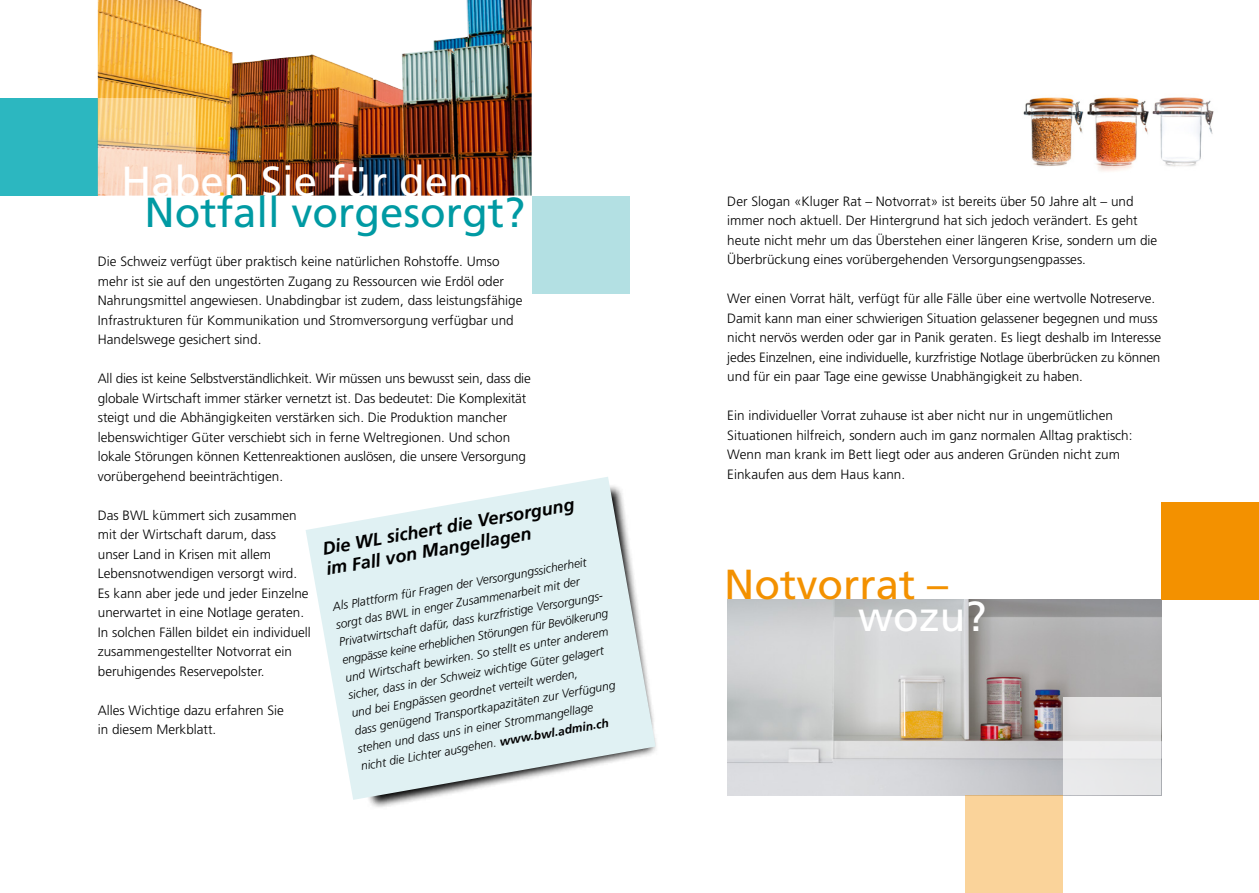
<style>
.page{position:relative;width:1259px;height:893px;background:#fff}
.page>*{position:absolute;margin:0;border:0;box-sizing:border-box;transform-origin:0 0}
.t1{font:42px "Frutiger";color:#fff}
.t2{font:42px "Frutiger";color:#009aa3}
.t3{font:42px "Frutiger";color:#f39100}
.t4{font:italic 700 18px/21px "Frutiger";color:#000}
.t5{font:300 13.5px/19.5px "Frutiger";color:#000}
.t6{font:italic 300 12px/18px "Frutiger";color:#000}
.s1{font-weight:700}
</style>
<div class="page">
<img style="left:727px;top:600px;width:434px;height:195px">
<svg style="left:306px;top:477px;width:349px;height:323px;fill:#e0f1f3"></svg>
<div style="left:531px;top:196px;width:98px;height:97px;background:#b3e0e3"></div>
<div style="left:0;top:98px;width:98px;height:98px;background:#2cb7c0"></div>
<img style="left:98px;top:0;width:433px;height:196px">
<svg style="left:98px;top:98px;width:98px;height:98px;background:#f7d4a6"></svg>
<img style="left:1087px;top:97px;width:62px;height:74px">
<img style="left:1152px;top:97px;width:62px;height:70px">
<img style="left:1023px;top:97px;width:60px;height:69px">
<div style="left:1161px;top:502px;width:98px;height:98px;background:#f39100"></div>
<div style="left:1063px;top:697px;width:98px;height:98px;background:#e5e5e7"></div>
<div style="left:965px;top:795px;width:98px;height:98px;background:#fad39a"></div>
<h1 class="t1" style="left:121px;top:157px;width:354px">Haben Sie für den</h1>
<h1 class="t2" style="left:144px;top:188px;width:382px">Notfall vorgesorgt?</h1>
<p class="t5" style="left:98px;top:252px;width:426px">Die Schweiz verfügt über praktisch keine natürlichen Rohstoffe. Umso mehr ist sie auf den ungestörten Zugang zu Ressourcen wie Erdöl oder Nahrungsmittel angewiesen. Unabdingbar ist zudem, dass leistungsfähige Infrastrukturen für Kommunikation und Stromversorgung verfügbar und Handelswege gesichert sind.</p>
<p class="t5" style="left:98px;top:369px;width:434px">All dies ist keine Selbstverständlichkeit. Wir müssen uns bewusst sein, dass die globale Wirtschaft immer stärker vernetzt ist. Das bedeutet: Die Komplexität steigt und die Abhängigkeiten verstärken sich. Die Produktion mancher lebenswichtiger Güter verschiebt sich in ferne Weltregionen. Und schon lokale Störungen können Kettenreaktionen auslösen, die unsere Versorgung vorübergehend beeinträchtigen.</p>
<p class="t5" style="left:98px;top:506px;width:215px">Das BWL kümmert sich zusammen mit der Wirtschaft darum, dass<br>unser Land in Krisen mit allem Lebensnotwendigen versorgt wird.<br>Es kann aber jede und jeder Einzelne unerwartet in eine Notlage geraten.<br>In solchen Fällen bildet ein individuell zusammengestellter Notvorrat ein beruhigendes Reservepolster.</p>
<p class="t5" style="left:98px;top:701px;width:188px">Alles Wichtige dazu erfahren Sie in diesem Merkblatt.</p>
<p class="t5" style="left:727px;top:192px;width:431px">Der Slogan «Kluger Rat – Notvorrat» ist bereits über 50 Jahre alt – und immer noch aktuell. Der Hintergrund hat sich jedoch verändert. Es geht heute nicht mehr um das Überstehen einer längeren Krise, sondern um die Überbrückung eines vorübergehenden Versorgungsengpasses.</p>
<p class="t5" style="left:727px;top:289px;width:435px">Wer einen Vorrat hält, verfügt für alle Fälle über eine wertvolle Notreserve.<br>Damit kann man einer schwierigen Situation gelassener begegnen und muss nicht nervös werden oder gar in Panik geraten. Es liegt deshalb im Interesse jedes Einzelnen, eine individuelle, kurzfristige Notlage überbrücken zu können und für ein paar Tage eine gewisse Unabhängigkeit zu haben.</p>
<p class="t5" style="left:727px;top:406px;width:407px">Ein individueller Vorrat zuhause ist aber nicht nur in ungemütlichen Situationen hilfreich, sondern auch im ganz normalen Alltag praktisch:<br>Wenn man krank im Bett liegt oder aus anderen Gründen nicht zum Einkaufen aus dem Haus kann.</p>
<h2 class="t4" style="left:321px;top:538px;width:257px;rotate:-10deg">Die WL sichert die Versorgung im Fall von Mangellagen</h2>
<p class="t6" style="left:331px;top:598px;width:271px;rotate:-10deg">Als Plattform für Fragen der Versorgungssicherheit sorgt das BWL in enger Zusammenarbeit mit der Privatwirtschaft dafür, dass kurzfristige Versorgungs&shy;engpässe keine erheblichen Störungen für Bevölkerung und Wirtschaft bewirken. So stellt es unter anderem sicher, dass in der Schweiz wichtige Güter gelagert und bei Engpässen geordnet verteilt werden,<br>dass genügend Transportkapazitäten zur Verfügung stehen und dass uns in einer Strommangellage<br>nicht die Lichter ausgehen. <span class="s1">www.bwl.admin.ch</span></p>
<h1 class="t3" style="left:724px;top:560px;width:226px">Notvorrat –</h1>
<h1 class="t1" style="left:858px;top:591px;width:130px">wozu?</h1>
</div>
